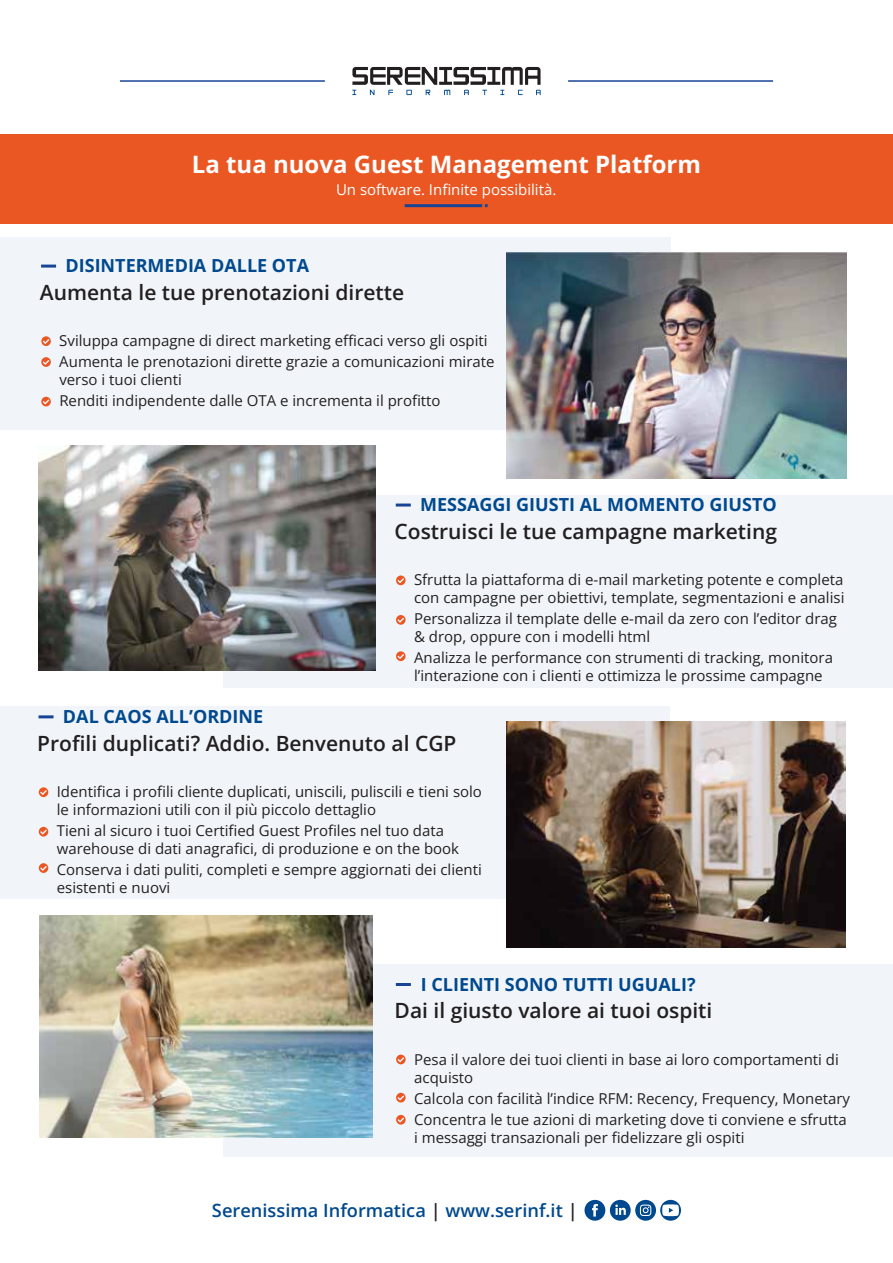
<style>
.page{position:relative;width:893px;height:1263px;background:#fff}
.page>*{position:absolute;margin:0;border:0;box-sizing:border-box;transform-origin:0 0}
.t1{font:700 24px "Open Sans";color:#fff}
.t2{font:600 21px "Open Sans";color:#231f20}
.t3{font:600 18.3px "Open Sans";color:#01498e}
.t4{font:700 18px "Open Sans";color:#01498e}
.t5{font:15px/18px "Open Sans";color:#231f20}
.t6{font:15px "Open Sans";color:#fff}
.s1{color:#221f21}
</style>
<div class="page">
<div style="left:0;top:134px;width:893px;height:89px;background:#ea5723"></div>
<svg style="left:584px;top:1200px;width:97px;height:21px"></svg>
<svg style="left:352px;top:67px;width:189px;height:28px"></svg>
<hr style="left:120px;top:80px;width:205px;height:2px;background:#184496">
<hr style="left:568px;top:80px;width:205px;height:2px;background:#184496">
<div style="left:0;top:237px;width:671px;height:192px;background:#f1f5fa"></div>
<hr style="left:41px;top:265px;width:15px;height:3px;background:#184496">
<svg style="left:41px;top:336px;width:10px;height:10px"></svg>
<svg style="left:41px;top:357px;width:10px;height:10px"></svg>
<svg style="left:41px;top:397px;width:10px;height:9px"></svg>
<div style="left:223px;top:495px;width:670px;height:192px;background:#f1f5fa"></div>
<div style="left:0;top:706px;width:670px;height:192px;background:#f1f5fa"></div>
<div style="left:223px;top:965px;width:670px;height:192px;background:#f1f5fa"></div>
<img style="left:39px;top:446px;width:337px;height:225px">
<hr style="left:405px;top:204px;width:77px;height:3px;background:#184496">
<hr style="left:39px;top:715px;width:15px;height:3px;background:#184496">
<svg style="left:39px;top:787px;width:9px;height:10px"></svg>
<svg style="left:39px;top:863px;width:9px;height:10px"></svg>
<svg style="left:39px;top:827px;width:9px;height:10px"></svg>
<hr style="left:396px;top:983px;width:15px;height:3px;background:#184496">
<svg style="left:396px;top:1054px;width:10px;height:10px"></svg>
<svg style="left:396px;top:1093px;width:10px;height:9px"></svg>
<svg style="left:396px;top:1115px;width:10px;height:10px"></svg>
<hr style="left:396px;top:503px;width:15px;height:3px;background:#184496">
<svg style="left:396px;top:575px;width:10px;height:10px"></svg>
<svg style="left:396px;top:651px;width:10px;height:10px"></svg>
<svg style="left:396px;top:615px;width:10px;height:10px"></svg>
<img style="left:507px;top:252px;width:339px;height:227px">
<img style="left:39px;top:915px;width:333px;height:222px">
<img style="left:506px;top:721px;width:340px;height:227px">
<h1 class="t1" style="left:192px;top:147px;width:511px">La tua nuova Guest Management Platform</h1>
<p class="t6" style="left:336px;top:179px;width:222px">Un software. Infinite possibilità.</p>
<p class="t4" style="left:65px;top:253px;width:245px">DISINTERMEDIA DALLE OTA</p>
<h2 class="t2" style="left:40px;top:278px;width:366px">Aumenta le tue prenotazioni dirette</h2>
<p class="t5" style="left:59px;top:330px;width:437px;line-height:21px">Sviluppa campagne di direct marketing efficaci verso gli ospiti<br>Aumenta le prenotazioni dirette grazie a comunicazioni mirate</p>
<p class="t5" style="left:59px;top:369px;width:383px;line-height:21px">verso i tuoi clienti<br>Renditi indipendente dalle OTA e incrementa il profitto</p>
<p class="t4" style="left:420px;top:492px;width:358px">MESSAGGI GIUSTI AL MOMENTO GIUSTO</p>
<p class="t4" style="left:63px;top:704px;width:202px">DAL CAOS ALL’ORDINE</p>
<h2 class="t2" style="left:395px;top:517px;width:384px">Costruisci le tue campagne marketing</h2>
<p class="t5" style="left:414px;top:570px;width:432px">Sfrutta la piattaforma di e-mail marketing potente e completa con campagne per obiettivi, template, segmentazioni e analisi</p>
<p class="t5" style="left:414px;top:609px;width:424px">Personalizza il template delle e-mail da zero con l’editor drag &amp; drop, oppure con i modelli html</p>
<p class="t5" style="left:414px;top:648px;width:420px">Analizza le performance con strumenti di tracking, monitora l’interazione con i clienti e ottimizza le prossime campagne</p>
<h2 class="t2" style="left:37px;top:729px;width:421px">Profili duplicati? Addio. Benvenuto al CGP</h2>
<p class="t5" style="left:57px;top:782px;width:427px">Identifica i profili cliente duplicati, uniscili, puliscili e tieni solo le informazioni utili con il più piccolo dettaglio</p>
<p class="t5" style="left:57px;top:821px;width:404px">Tieni al sicuro i tuoi Certified Guest Profiles nel tuo data warehouse di dati anagrafici, di produzione e on the book</p>
<p class="t5" style="left:57px;top:860px;width:427px">Conserva i dati puliti, completi e sempre aggiornati dei clienti esistenti e nuovi</p>
<p class="t4" style="left:421px;top:972px;width:276px">I CLIENTI SONO TUTTI UGUALI?</p>
<h2 class="t2" style="left:395px;top:996px;width:319px">Dai il giusto valore ai tuoi ospiti</h2>
<p class="t5" style="left:414px;top:1050px;width:426px">Pesa il valore dei tuoi clienti in base ai loro comportamenti di acquisto</p>
<p class="t5" style="left:414px;top:1087px;width:437px;line-height:21px">Calcola con facilità l’indice RFM: Recency, Frequency, Monetary<br>Concentra le tue azioni di marketing dove ti conviene e sfrutta</p>
<p class="t5" style="left:414px;top:1128px;width:332px">i messaggi transazionali per fidelizzare gli ospiti</p>
<p class="t3" style="left:212px;top:1197px;width:367px">Serenissima Informatica <span class="s1">|</span> www.serinf.it <span class="s1">|</span></p>
</div>
